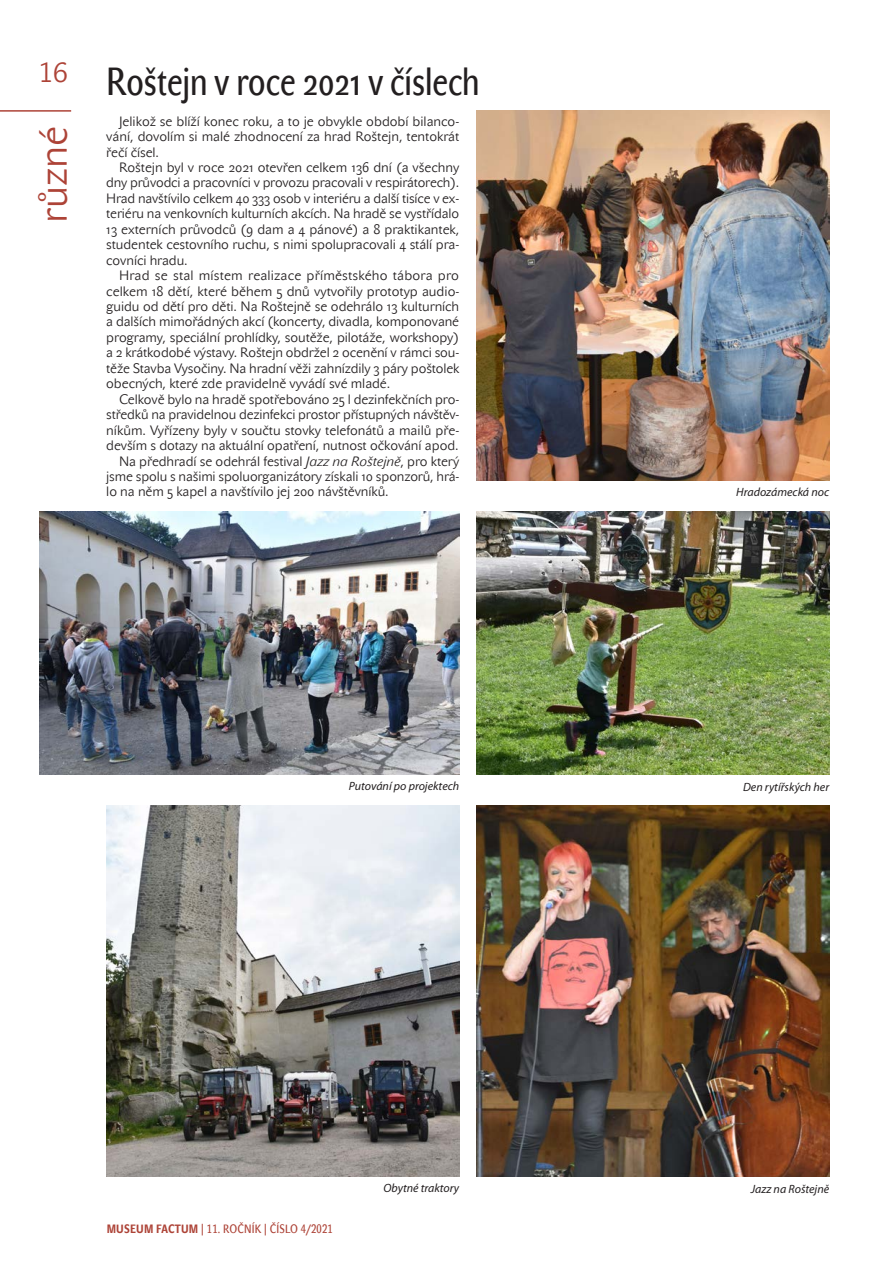
<style>
.page{position:relative;width:893px;height:1263px;background:#fff}
.page>*{position:absolute;margin:0;border:0;box-sizing:border-box;transform-origin:0 0}
.t1{font:39px "John Sans Cond Text CE";color:#231f20}
.kapitola{font:39px "John Sans Lite CE";color:#ad4337}
.t2{font:27px "John Sans Lite SCCE";color:#ad4337}
.blok{font:13.5px/15.5px "John Sans Lite CE";letter-spacing:-.005em;color:#231f20;text-align:justify}
.popiska{font:italic 12px "Myriad Pro";color:#231f20}
.t3{font:12px "John Sans Cond Text SCCE";letter-spacing:.02em;color:#ad4337}
.s1{font-style:italic}
.s2{font-weight:700}
</style>
<div class="page">
<hr style="left:0;top:110px;width:71px;height:2px;background:#ad4337">
<img style="left:476px;top:512px;width:353px;height:262px">
<img style="left:476px;top:110px;width:353px;height:371px">
<img style="left:476px;top:805px;width:353px;height:371px">
<img style="left:106px;top:805px;width:353px;height:371px">
<img style="left:39px;top:512px;width:420px;height:262px">
<h2 class="t2" style="left:38px;top:57px;width:31px">16</h2>
<p class="kapitola" style="left:31px;top:223px;width:98px;rotate:-90deg">různé</p>
<h1 class="t1" style="left:106px;top:59px;width:375px">Roštejn v roce 2021 v číslech</h1>
<p class="blok" style="left:106px;top:113px;width:354px;text-indent:13px">Jelikož se blíží konec roku, a to je obvykle období bilanco&shy;vání, dovolím si malé zhodnocení za hrad Roštejn, tentokrát řečí čísel.</p>
<p class="blok" style="left:106px;top:160px;width:355px;text-indent:13px">Roštejn byl v roce 2021 otevřen celkem 136 dní (a všechny dny průvodci a pracovníci v provozu pracovali v respirátorech).<br>Hrad navštívilo celkem 40 333 osob v interiéru a další tisíce v ex&shy;teriéru na venkovních kulturních akcích. Na hradě se vystřídalo 13 externích průvodců (9 dam a 4 pánové) a 8 praktikantek, studentek cestovního ruchu, s nimi spolupracovali 4 stálí pra&shy;covníci hradu.</p>
<p class="blok" style="left:106px;top:268px;width:355px;text-indent:13px">Hrad se stal místem realizace příměstského tábora pro celkem 18 dětí, které během 5 dnů vytvořily prototyp audio&shy;guidu od dětí pro děti. Na Roštejně se odehrálo 13 kulturních a dalších mimořádných akcí (koncerty, divadla, komponované programy, speciální prohlídky, soutěže, pilotáže, workshopy) a 2 krátkodobé výstavy. Roštejn obdržel 2 ocenění v rámci sou&shy;těže Stavba Vysočiny. Na hradní věži zahnízdily 3 páry poštolek obecných, které zde pravidelně vyvádí své mladé.</p>
<p class="blok" style="left:106px;top:391px;width:354px;text-indent:13px">Celkově bylo na hradě spotřebováno 25 l dezinfekčních pro&shy;středků na pravidelnou dezinfekci prostor přístupných návštěv&shy;níkům. Vyřízeny byly v součtu stovky telefonátů a mailů pře&shy;devším s dotazy na aktuální opatření, nutnost očkování apod.</p>
<p class="blok" style="left:106px;top:453px;width:354px;text-indent:13px">Na předhradí se odehrál festival <span class="s1">Jazz na Roštejně</span>, pro který jsme spolu s našimi spoluorganizátory získali 10 sponzorů, hrá&shy;lo na něm 5 kapel a navštívilo jej 200 návštěvníků.</p>
<p class="popiska" style="left:349px;top:778px;width:112px">Putování po projektech</p>
<p class="popiska" style="left:736px;top:485px;width:94px">Hradozámecká noc</p>
<p class="popiska" style="left:743px;top:779px;width:88px">Den rytířských her</p>
<p class="t3" style="left:107px;top:1222px;width:228px"><span class="s2">MUSEUM FACTUM</span> | 11. ROČNÍK | ČÍSLO 4/2021</p>
<p class="popiska" style="left:383px;top:1180px;width:77px">Obytné traktory</p>
<p class="popiska" style="left:751px;top:1181px;width:80px">Jazz na Roštejně</p>
</div>
